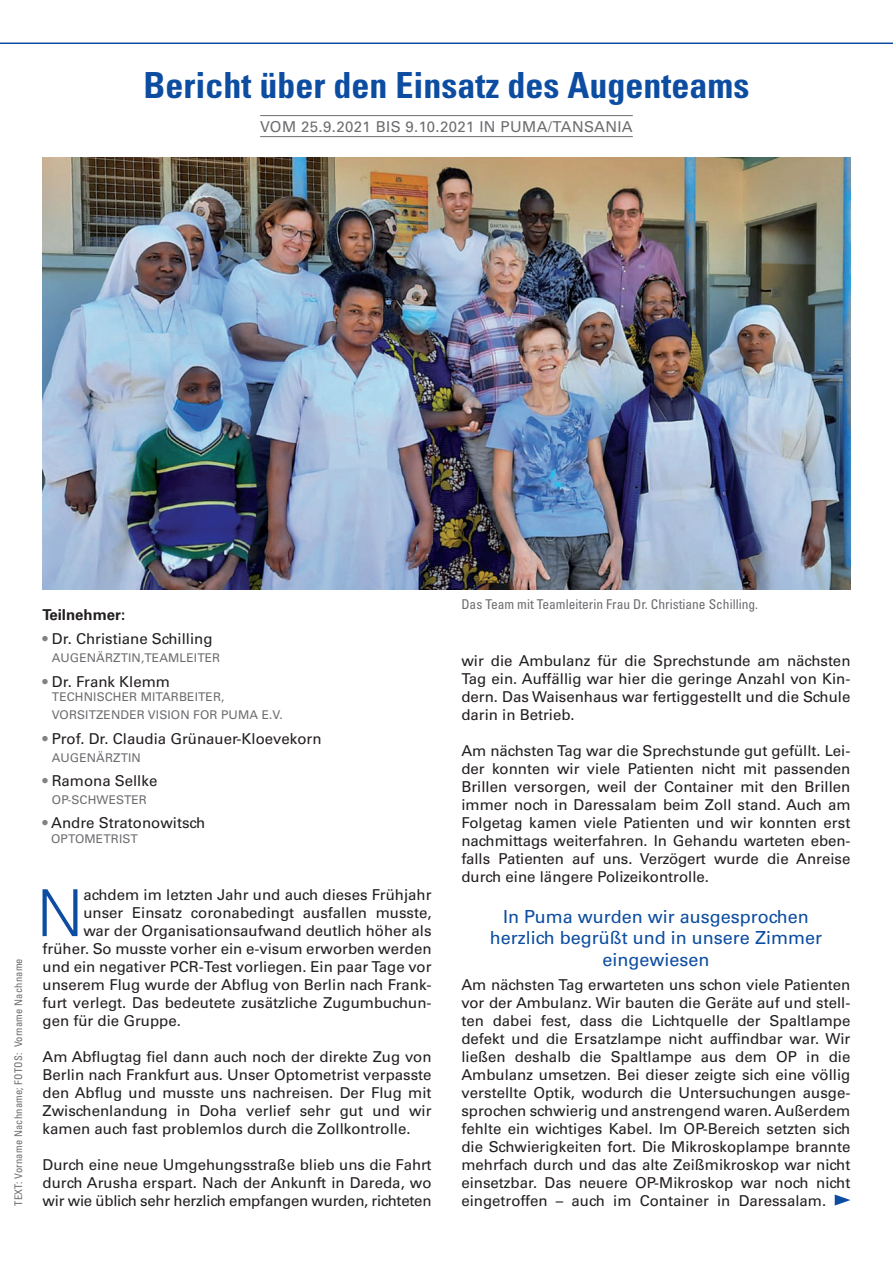
<style>
.page{position:relative;width:893px;height:1263px;background:#fff}
.page>*{position:absolute;margin:0;border:0;box-sizing:border-box;transform-origin:0 0}
.Lauftext_Initial{font:300 64.8px "Univers LT Pro 45";color:#0d4da1}
.Headline{font:700 condensed 36px "Univers LT Pro";color:#0d4da1}
.Zwischenzeile{font:18px/21.6px "Univers LT Pro 55 Roman";color:#0d4da1;text-align:center}
.Lauftext{font:15px/18px "Univers LT Pro 55 Roman";color:#231f20;text-align:justify}
.Lauftext_Initial-2{font:15px "Univers LT Pro 55 Roman";color:#231f20}
.Auflistung{font:15px "Univers LT Pro 55 Roman";color:#231f20}
.Unterzeile{font:15px "Univers LT Pro 55 Roman";letter-spacing:.025em;color:#6c6d70}
.Auflistung-2{font:700 15px "Univers LT Pro 65";color:#231f20}
.BU{font:condensed 13.5px "Univers LT Pro";color:#6c6d70}
.Auflistung-3{font:12px/18px "Univers LT Pro 55 Roman";letter-spacing:.01em;color:#6c6d70}
.BU-2{font:condensed 10.5px "Univers LT Pro";letter-spacing:.02em;color:#6c6d70}
.s1{color:#808285}
</style>
<div class="page">
<hr style="left:260px;top:136px;width:373px;height:1px;background:#6c6d70">
<hr style="left:260px;top:115px;width:373px;height:1px;background:#6c6d70">
<hr style="left:0;top:43px;width:893px;height:1px;background:#0d4da1">
<img style="left:43px;top:157px;width:807px;height:433px">
<svg style="left:835px;top:1194px;width:15px;height:11px"></svg>
<p class="Headline" style="left:144px;top:63px;width:607px">Bericht über den Einsatz des Augenteams</p>
<p class="Unterzeile" style="left:260px;top:116px;width:374px">VOM 25.9.2021 BIS 9.10.2021 IN PUMA/TANSANIA</p>
<p class="BU-2" style="left:12px;top:1205px;width:249px;rotate:-90deg">TEXT: Vorname Nachname; FOTOS: Vorname Nachname</p>
<p class="Auflistung-2" style="left:43px;top:604px;width:84px">Teilnehmer:</p>
<p class="Auflistung" style="left:43px;top:629px;width:172px"><span class="s1">•</span> Dr. Christiane Schilling</p>
<p class="Auflistung-3" style="left:52px;top:649px;width:170px">AUGENÄRZTIN,TEAMLEITER</p>
<p class="Auflistung" style="left:43px;top:671px;width:129px"><span class="s1">•</span> Dr. Frank Klemm</p>
<p class="Auflistung-3" style="left:52px;top:687px;width:233px">TECHNISCHER MITARBEITER,<br>VORSITZENDER VISION FOR PUMA E.V.</p>
<p class="Auflistung" style="left:43px;top:728px;width:281px"><span class="s1">•</span> Prof. Dr. Claudia Grünauer-Kloevekorn</p>
<p class="Auflistung-3" style="left:52px;top:748px;width:90px">AUGENÄRZTIN</p>
<p class="Auflistung" style="left:43px;top:770px;width:116px"><span class="s1">•</span> Ramona Sellke</p>
<p class="Auflistung-3" style="left:52px;top:790px;width:96px">OP-SCHWESTER</p>
<p class="Auflistung" style="left:43px;top:813px;width:164px"><span class="s1">•</span> Andre Stratonowitsch</p>
<p class="Auflistung-3" style="left:51px;top:829px;width:88px">OPTOMETRIST</p>
<p class="Lauftext_Initial" style="left:37px;top:870px;width:48px">N</p>
<p class="Lauftext_Initial-2" style="left:83px;top:884px;width:350px">achdem im letzten Jahr und auch dieses Frühjahr</p>
<p class="Lauftext_Initial-2" style="left:83px;top:902px;width:350px">unser Einsatz coronabedingt ausfallen musste,</p>
<p class="Lauftext_Initial-2" style="left:83px;top:920px;width:350px">war der Organisationsaufwand deutlich höher als</p>
<p class="Lauftext_Initial-2" style="left:43px;top:938px;width:391px">früher. So musste vorher ein e-visum erworben werden</p>
<p class="Lauftext_Initial-2" style="left:43px;top:956px;width:391px">und ein negativer PCR-Test vorliegen. Ein paar Tage vor</p>
<p class="Lauftext_Initial-2" style="left:43px;top:974px;width:391px">unserem Flug wurde der Abflug von Berlin nach Frank-</p>
<p class="Lauftext_Initial-2" style="left:43px;top:992px;width:391px">furt verlegt. Das bedeutete zusätzliche Zugumbuchun-</p>
<p class="Lauftext_Initial-2" style="left:43px;top:1010px;width:140px">gen für die Gruppe.</p>
<p class="Lauftext" style="left:43px;top:1047px;width:391px">Am Abflugtag fiel dann auch noch der direkte Zug von Berlin nach Frankfurt aus. Unser Optometrist verpasste den Abflug und musste uns nachreisen. Der Flug mit Zwischenlandung in Doha verlief sehr gut und wir kamen auch fast problemlos durch die Zollkontrolle.</p>
<p class="Lauftext" style="left:43px;top:1155px;width:391px">Durch eine neue Umgehungsstraße blieb uns die Fahrt durch Arusha erspart. Nach der Ankunft in Dareda, wo wir wie üblich sehr herzlich empfangen wurden, richteten</p>
<p class="BU" style="left:461px;top:596px;width:298px">Das Team mit Teamleiterin Frau Dr. Christiane Schilling.</p>
<p class="Lauftext" style="left:461px;top:651px;width:391px">wir die Ambulanz für die Sprechstunde am nächsten Tag ein. Auffällig war hier die geringe Anzahl von Kin&shy;dern. Das Waisenhaus war fertiggestellt und die Schule darin in Betrieb.</p>
<p class="Lauftext" style="left:461px;top:741px;width:391px">Am nächsten Tag war die Sprechstunde gut gefüllt. Lei&shy;der konnten wir viele Patienten nicht mit passenden Brillen versorgen, weil der Container mit den Brillen immer noch in Daressalam beim Zoll stand. Auch am Folgetag kamen viele Patienten und wir konnten erst nachmittags weiterfahren. In Gehandu warteten eben&shy;falls Patienten auf uns. Verzögert wurde die Anreise durch eine längere Polizeikontrolle.</p>
<p class="Zwischenzeile" style="left:490px;top:905px;width:334px">In Puma wurden wir ausgesprochen herzlich begrüßt und in unsere Zimmer eingewiesen</p>
<p class="Lauftext" style="left:461px;top:975px;width:391px">Am nächsten Tag erwarteten uns schon viele Patienten vor der Ambulanz. Wir bauten die Geräte auf und stell&shy;ten dabei fest, dass die Lichtquelle der Spaltlampe defekt und die Ersatzlampe nicht auffindbar war. Wir ließen deshalb die Spaltlampe aus dem OP in die Ambulanz umsetzen. Bei dieser zeigte sich eine völlig verstellte Optik, wodurch die Untersuchungen ausge&shy;sprochen schwierig und anstrengend waren. Außerdem fehlte ein wichtiges Kabel. Im OP-Bereich setzten sich die Schwierigkeiten fort. Die Mikroskoplampe brannte mehrfach durch und das alte Zeißmikroskop war nicht einsetzbar. Das neuere OP-Mikroskop war noch nicht eingetroffen – auch im Container in Daressalam.</p>
</div>
